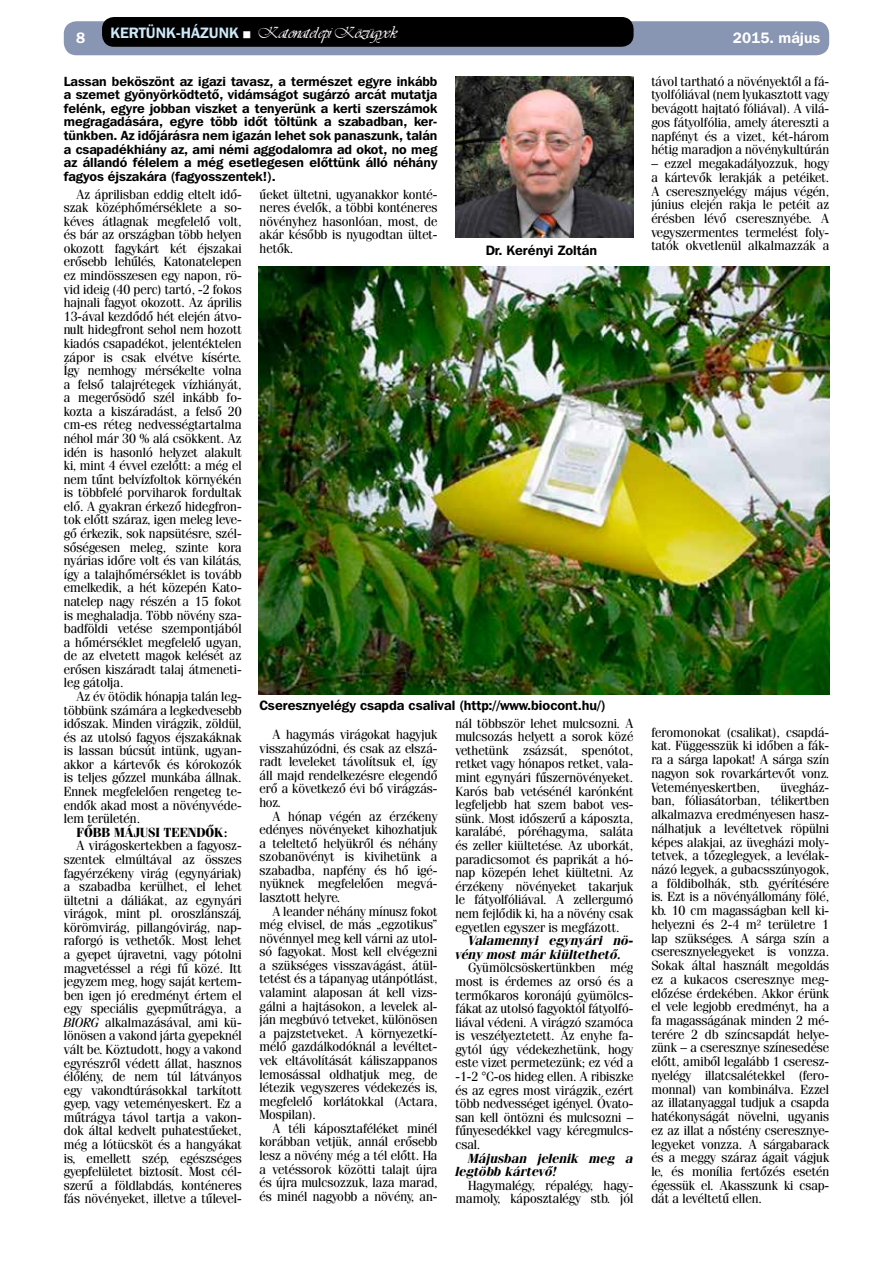
<style>
.page{position:relative;width:893px;height:1263px;background:#fff}
.page>*{position:absolute;margin:0;border:0;box-sizing:border-box;transform-origin:0 0}
.t1{font:15px "Vivienne PFL";letter-spacing:.01em;color:#fff}
.t2{font:700 15px "Franklin Gothic PFL";color:#fff}
.t3{font:700 13.5px "Franklin Gothic PFL";color:#000}
.t4{font:13.2px/13.6px "Fenice PFL";color:#000;text-align:justify}
.t5{font:700 13.2px/13.6px "Franklin Gothic PFL";color:#000;text-align:justify}
.t6{font:italic 700 13.2px/13.6px "Fenice PFL";color:#000}
.t7{font:700 13.2px "Fenice PFL";color:#000}
.s1{font-family:"Franklin Gothic PFL";font-weight:700;color:#cde9f9}
.s2{font-style:italic}
</style>
<div class="page">
<div style="left:64px;top:21px;width:765px;height:34px;background:#8895b3;border-radius:13px"></div>
<div style="left:102px;top:17px;width:532px;height:30px;background:#000;border-radius:12px"></div>
<img style="left:455px;top:77px;width:179px;height:160px">
<img style="left:259px;top:267px;width:570px;height:428px">
<p class="t1" style="left:111px;top:23px;width:287px"><span class="s1">KERTÜNK-HÁZUNK</span> ■ Katonatelepi Közügyek</p>
<p class="t5" style="left:64px;top:74px;width:375px">Lassan beköszönt az igazi tavasz, a természet egyre inkább a szemet gyönyörködtető, vidámságot sugárzó arcát mutatja felénk, egyre jobban viszket a tenyerünk a kerti szerszámok megragadására, egyre több időt töltünk a szabadban, ker&shy;tünkben. Az időjárásra nem igazán lehet sok panaszunk, talán a csapadékhiány az, ami némi aggodalomra ad okot, no meg az állandó félelem a még esetlegesen előttünk álló néhány fagyos éjszakára (fagyosszentek!).</p>
<p class="t4" style="left:64px;top:187px;width:179px;text-indent:13px">Az áprilisban eddig eltelt idő&shy;szak középhőmérséklete a so&shy;kéves átlagnak megfelelő volt, és bár az országban több helyen okozott fagykárt két éjszakai erősebb lehűlés, Katonatelepen ez mindösszesen egy napon, rö&shy;vid ideig (40 perc) tartó, -2 fokos hajnali fagyot okozott. Az április 13-ával kezdődő hét elején átvo&shy;nult hidegfront sehol nem hozott kiadós csapadékot, jelentéktelen zápor is csak elvétve kísérte.<br>Így nemhogy mérsékelte volna a felső talajrétegek vízhiányát, a megerősödő szél inkább fo&shy;kozta a kiszáradást, a felső 20 cm-es réteg nedvességtartalma néhol már 30 % alá csökkent. Az idén is hasonló helyzet alakult ki, mint 4 évvel ezelőtt: a még el nem tűnt belvízfoltok környékén is többfelé porviharok fordultak elő. A gyakran érkező hidegfron&shy;tok előtt száraz, igen meleg leve&shy;gő érkezik, sok napsütésre, szél&shy;sőségesen meleg, szinte kora nyárias időre volt és van kilátás, így a talajhőmérséklet is tovább emelkedik, a hét közepén Kato&shy;natelep nagy részén a 15 fokot is meghaladja. Több növény sza&shy;badföldi vetése szempontjából a hőmérséklet megfelelő ugyan, de az elvetett magok kelését az erősen kiszáradt talaj átmeneti&shy;leg gátolja.</p>
<p class="t4" style="left:64px;top:689px;width:179px;text-indent:13px">Az év ötödik hónapja talán leg&shy;többünk számára a legkedvesebb időszak. Minden virágzik, zöldül, és az utolsó fagyos éjszakáknak is lassan búcsút intünk, ugyan&shy;akkor a kártevők és kórokozók is teljes gőzzel munkába állnak.<br>Ennek megfelelően rengeteg te&shy;endők akad most a növényvéde&shy;lem területén.</p>
<p class="t7" style="left:77px;top:824px;width:152px">FŐBB MÁJUSI TEENDŐK:</p>
<p class="t4" style="left:64px;top:839px;width:179px;text-indent:13px">A virágoskertekben a fagyos - szentek elmúltával az összes fagyérzékeny virág (egynyáriak) a szabadba kerülhet, el lehet ültetni a dáliákat, az egynyári virágok, mint pl. oroszlánszáj, körömvirág, pillangóvirág, nap&shy;raforgó is vethetők. Most lehet a gyepet újravetni, vagy pótolni magvetéssel a régi fű közé. Itt jegyzem meg, hogy saját kertem&shy;ben igen jó eredményt értem el egy speciális gyepműtrágya, a <span class="s2">BIORG</span> alkalmazásával, ami kü&shy;lönösen a vakond járta gyepeknél vált be. Köztudott, hogy a vakond egyrészről védett állat, hasznos élőlény, de nem túl látványos egy vakondtúrásokkal tarkított gyep, vagy veteményeskert. Ez a műtrágya távol tartja a vakon&shy;dok által kedvelt puhatestűeket, még a lótücsköt és a hangyákat is, emellett szép, egészséges gyepfelületet biztosít. Most cél&shy;szerű a földlabdás, konténeres fás növényeket, illetve a tűlevel-</p>
<p class="t2" style="left:76px;top:29px;width:11px">8</p>
<p class="t2" style="left:733px;top:29px;width:89px">2015. május</p>
<p class="t4" style="left:651px;top:74px;width:179px">távol tartható a növényektől a fá&shy;tyolfóliával (nem lyukasztott vagy bevágott hajtató fóliával). A vilá&shy;gos fátyolfólia, amely átereszti a napfényt és a vizet, két-három hétig maradjon a növénykultúrán</p>
<p class="t4" style="left:651px;top:156px;width:179px">– ezzel megakadályozzuk, hogy a kártevők lerakják a petéiket.<br>A cseresznyelégy május végén, június elején rakja le petéit az érésben lévő cseresznyébe. A vegyszermentes termelést foly&shy;tatók okvetlenül alkalmazzák a</p>
<p class="t4" style="left:260px;top:187px;width:179px">űeket ültetni, ugyanakkor konté&shy;neres évelők, a többi konténeres növényhez hasonlóan, most, de akár később is nyugodtan ültet&shy;hetők.</p>
<p class="t3" style="left:486px;top:241px;width:113px">Dr. Kerényi Zoltán</p>
<p class="t3" style="left:259px;top:697px;width:348px">Cseresznyelégy csapda csalival (http://www.biocont.hu/)</p>
<p class="t4" style="left:455px;top:716px;width:179px">nál többször lehet mulcsozni. A mulcsozás helyett a sorok közé vethetünk zsázsát, spenótot, retket vagy hónapos retket, vala&shy;mint egynyári fűszernövényeket.<br>Karós bab vetésénél karónként legfeljebb hat szem babot ves&shy;sünk. Most időszerű a káposzta, karalábé, póréhagyma, saláta és zeller kiültetése. Az uborkát, paradicsomot és paprikát a hó&shy;nap közepén lehet kiültetni. Az érzékeny növényeket takarjuk le fátyolfóliával. A zellergumó nem fejlődik ki, ha a növény csak egyetlen egyszer is megfázott.</p>
<p class="t6" style="left:455px;top:933px;width:179px;text-indent:13px">Valamennyi egynyári nö&shy;vény most már kiültethető.</p>
<p class="t4" style="left:455px;top:961px;width:179px;text-indent:13px">Gyümölcsöskertünkben még most is érdemes az orsó és a termőkaros koronájú gyümölcs&shy;fákat az utolsó fagyoktól fátyolfó&shy;liával védeni. A virágzó szamóca is veszélyeztetett. Az enyhe fa&shy;gytól úgy védekezhetünk, hogy este vizet permetezünk; ez véd a -1-2 °C-os hideg ellen. A ribiszke és az egres most virágzik, ezért több nedvességet igényel. Óvato&shy;san kell öntözni és mulcsozni – fűnyesedékkel vagy kéregmulc - csal.</p>
<p class="t6" style="left:455px;top:1151px;width:179px;text-indent:13px">Májusban jelenik meg a legtöbb kártevő!</p>
<p class="t4" style="left:455px;top:1178px;width:179px;text-align:right">Hagymalégy, répalégy, hagy&shy;mamoly, káposztalégy stb. jól</p>
<p class="t4" style="left:651px;top:725px;width:179px">feromonokat (csalikat), csapdá&shy;kat. Függesszük ki időben a fák&shy;ra a sárga lapokat! A sárga szín nagyon sok rovarkártevőt vonz.<br>Veteményeskertben,</p>
<p class="t4" style="left:260px;top:727px;width:179px;text-indent:13px">A hagymás virágokat hagyjuk visszahúzódni, és csak az elszá&shy;radt leveleket távolítsuk el, így áll majd rendelkezésre elegendő erő a következő évi bő virágzás&shy;hoz.</p>
<p class="t4" style="left:260px;top:809px;width:179px;text-indent:13px">A hónap végén az érzékeny edényes növényeket kihozhatjuk a teleltető helyükről és néhány szobanövényt is kivihetünk a szabadba, napfény és hő igé&shy;nyüknek megfelelően megvá&shy;lasztott helyre.</p>
<p class="t4" style="left:260px;top:904px;width:179px;text-indent:13px">A leander néhány mínusz fokot még elvisel, de más „egzotikus” növénnyel meg kell várni az utol&shy;só fagyokat. Most kell elvégezni a szükséges visszavágást, átül&shy;tetést és a tápanyag utánpótlást, valamint alaposan át kell vizs&shy;gálni a hajtásokon, a levelek al&shy;ján megbúvó tetveket, különösen a pajzstetveket. A környezetkí&shy;mélő gazdálkodóknál a levéltet&shy;vek eltávolítását káliszappanos lemosással oldhatjuk meg, de létezik vegyszeres védekezés is, megfelelő korlátokkal (Actara, Mospilan).</p>
<p class="t4" style="left:260px;top:1121px;width:179px;text-indent:13px">A téli káposztaféléket minél korábban vetjük, annál erősebb lesz a növény még a tél előtt. Ha a vetéssorok közötti talajt újra és újra mulcsozzuk, laza marad, és minél nagyobb a növény, an-</p>
<p class="t4" style="left:651px;top:780px;width:179px;text-indent:129px">üvegház&shy;ban, fóliasátorban, télikertben alkalmazva eredményesen hasz&shy;nálhatjuk a levéltetvek röpülni képes alakjai, az üvegházi moly&shy;tetvek, a tőzeglegyek, a levélak&shy;názó legyek, a gubacsszúnyogok, a földibolhák, stb. gyérítésére is. Ezt is a növényállomány fölé, kb. 10 cm magasságban kell ki&shy;helyezni és 2-4 m² területre 1 lap szükséges. A sárga szín a cseresznyelegyeket is vonzza.<br>Sokak által használt megoldás ez a kukacos cseresznye meg&shy;előzése érdekében. Akkor érünk el vele legjobb eredményt, ha a fa magasságának minden 2 mé&shy;terére 2 db színcsapdát helye&shy;zünk – a cseresznye színesedése előtt, amiből legalább 1 cseresz&shy;nyelégy illatcsalétekkel (fero&shy;monnal) van kombinálva. Ezzel az illatanyaggal tudjuk a csapda hatékonyságát növelni, ugyanis ez az illat a nőstény cseresznye&shy;legyeket vonzza. A sárgabarack és a meggy száraz ágait vágjuk le, és monília fertőzés esetén égessük el. Akasszunk ki csap&shy;dát a levéltetű ellen.</p>
</div>
